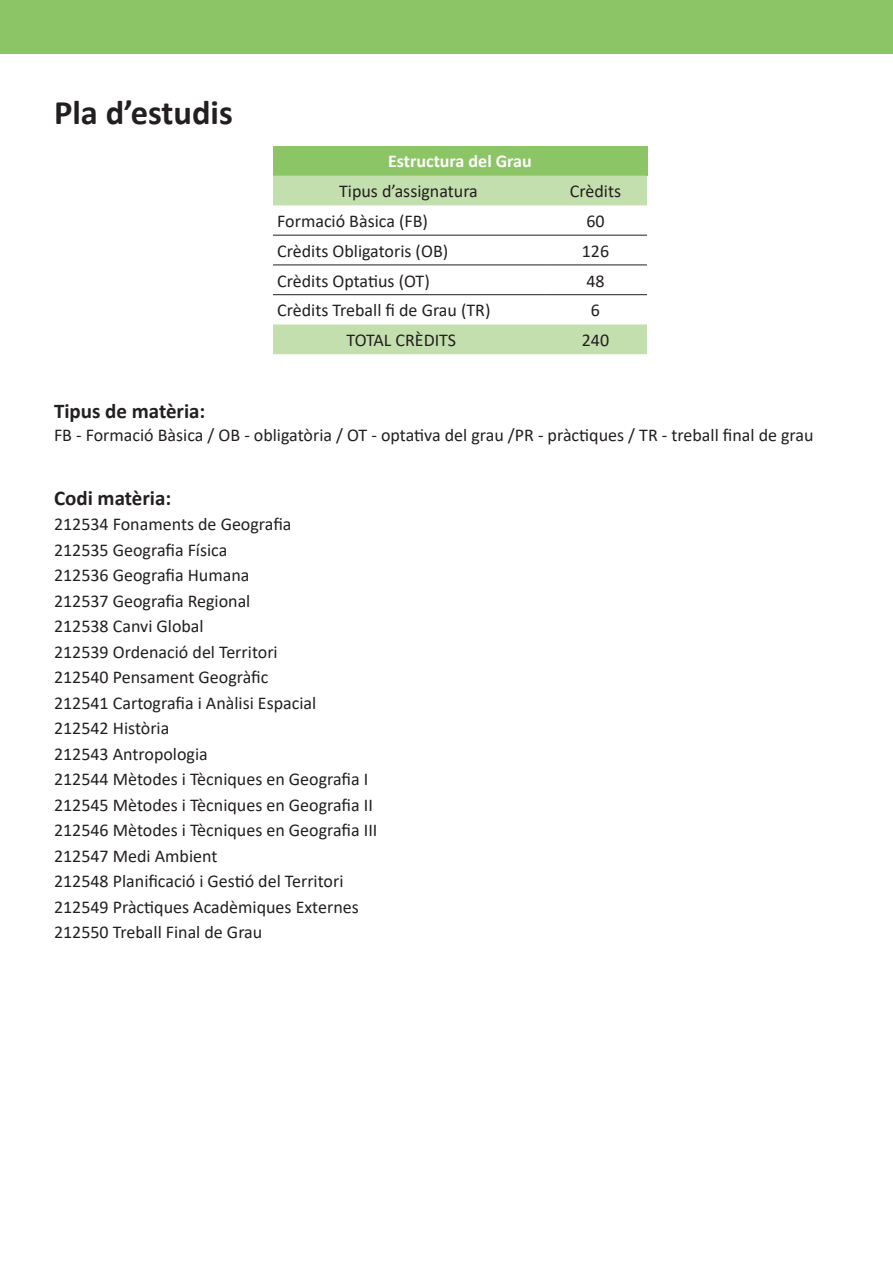
<style>
.page{position:relative;width:893px;height:1263px;background:#fff}
.page>*{position:absolute;margin:0;border:0;box-sizing:border-box;transform-origin:0 0}
.Título{font:700 34.5px "Calibri";color:#231f20}
.t1{font:700 21px "Calibri";color:#231f20}
.t2{font:18px "Calibri";color:#231f20}
.t3{font:700 18px "Calibri";color:#fff}
</style>
<div class="page">
<div style="left:0;top:0;width:893px;height:53px;background:#8cc565"></div>
<div style="left:273px;top:146px;width:374px;height:30px;background:#8cc565"></div>
<svg style="left:273px;top:176px;width:374px;height:178px"></svg>
<hr style="left:273px;top:235px;width:271px;height:1px;background:#231f20">
<hr style="left:544px;top:235px;width:103px;height:1px;background:#231f20">
<hr style="left:273px;top:265px;width:271px;height:1px;background:#231f20">
<hr style="left:544px;top:265px;width:103px;height:1px;background:#231f20">
<hr style="left:273px;top:294px;width:271px;height:1px;background:#231f20">
<hr style="left:544px;top:294px;width:103px;height:1px;background:#231f20">
<p class="Título" style="left:54px;top:88px;width:180px">Pla d’estudis</p>
<p class="t3" style="left:388px;top:149px;width:145px">Estructura del Grau</p>
<p class="t2" style="left:339px;top:179px;width:140px">Tipus d’assignatura</p>
<p class="t2" style="left:570px;top:179px;width:53px">Crèdits</p>
<p class="t2" style="left:277px;top:209px;width:152px">Formació Bàsica (FB)</p>
<p class="t2" style="left:586px;top:209px;width:20px">60</p>
<p class="t2" style="left:277px;top:238px;width:173px">Crèdits Obligatoris (OB)</p>
<p class="t2" style="left:582px;top:238px;width:29px">126</p>
<p class="t2" style="left:277px;top:268px;width:154px">Crèdits Optatius (OT)</p>
<p class="t2" style="left:586px;top:268px;width:20px">48</p>
<p class="t2" style="left:277px;top:298px;width:215px">Crèdits Treball fi de Grau (TR)</p>
<p class="t2" style="left:591px;top:298px;width:11px">6</p>
<p class="t2" style="left:346px;top:328px;width:111px">TOTAL CRÈDITS</p>
<p class="t2" style="left:582px;top:328px;width:29px">240</p>
<p class="t1" style="left:54px;top:397px;width:153px">Tipus de matèria:</p>
<p class="t2" style="left:54px;top:422px;width:761px">FB - Formació Bàsica / OB - obligatòria / OT - optativa del grau /PR - pràctiques / TR - treball final de grau</p>
<p class="t1" style="left:54px;top:483px;width:119px">Codi matèria:</p>
<p class="t2" style="left:54px;top:512px;width:239px">212534 Fonaments de Geografia</p>
<p class="t2" style="left:54px;top:537px;width:175px">212535 Geografia Física</p>
<p class="t2" style="left:54px;top:563px;width:197px">212536 Geografia Humana</p>
<p class="t2" style="left:54px;top:588px;width:198px">212537 Geografia Regional</p>
<p class="t2" style="left:54px;top:614px;width:151px">212538 Canvi Global</p>
<p class="t2" style="left:54px;top:639px;width:225px">212539 Ordenació del Territori</p>
<p class="t2" style="left:54px;top:665px;width:216px">212540 Pensament Geogràfic</p>
<p class="t2" style="left:54px;top:690px;width:264px">212541 Cartografia i Anàlisi Espacial</p>
<p class="t2" style="left:54px;top:716px;width:117px">212542 Història</p>
<p class="t2" style="left:54px;top:741px;width:155px">212543 Antropologia</p>
<p class="t2" style="left:54px;top:767px;width:316px">212544 Mètodes i Tècniques en Geografia I</p>
<p class="t2" style="left:54px;top:792px;width:320px">212545 Mètodes i Tècniques en Geografia II</p>
<p class="t2" style="left:54px;top:818px;width:325px">212546 Mètodes i Tècniques en Geografia III</p>
<p class="t2" style="left:54px;top:843px;width:165px">212547 Medi Ambient</p>
<p class="t2" style="left:54px;top:869px;width:291px">212548 Planificació i Gestió del Territori</p>
<p class="t2" style="left:54px;top:894px;width:306px">212549 Pràctiques Acadèmiques Externes</p>
<p class="t2" style="left:54px;top:920px;width:210px">212550 Treball Final de Grau</p>
</div>
